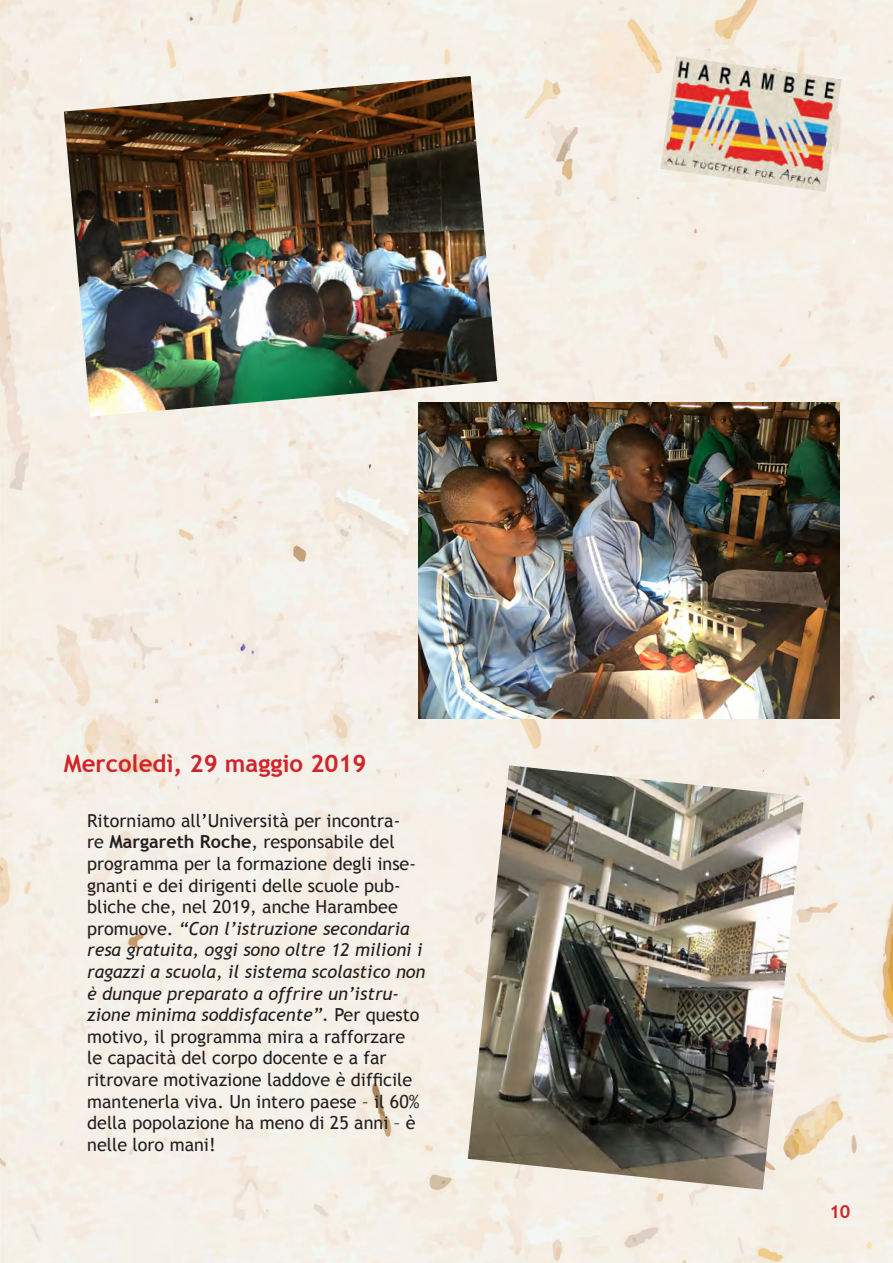
<style>
.page{position:relative;width:893px;height:1263px;background:#fff}
.page>*{position:absolute;margin:0;border:0;box-sizing:border-box;transform-origin:0 0}
.t1{font:700 24px "Trebuchet MS";color:#d1232a}
.t2{font:18px/21.6px "Trebuchet MS";color:#231f20}
.t3{font:700 18px "Trebuchet MS";color:#d1232a}
.s1{font-weight:700}
.s2{font-style:italic}
</style>
<div class="page">
<img style="left:0;top:0;width:893px;height:1263px">
<img style="left:660px;top:56px;width:182px;height:136px">
<img style="left:64px;top:76px;width:433px;height:341px">
<img style="left:419px;top:403px;width:421px;height:315px">
<img style="left:468px;top:765px;width:336px;height:425px">
<p class="t1" style="left:64px;top:748px;width:304px">Mercoledì, 29 maggio 2019</p>
<p class="t2" style="left:87px;top:810px;width:340px">Ritorniamo all’Università per incontra-<br>re <span class="s1">Margareth Roche</span>, responsabile del programma per la formazione degli inse&shy;gnanti e dei dirigenti delle scuole pub&shy;bliche che, nel 2019, anche Harambee promuove. <span class="s2">“Con l’istruzione secondaria resa gratuita, oggi sono oltre 12 milioni i ragazzi a scuola, il sistema scolastico non è dunque preparato a offrire un’istru&shy;zione minima soddisfacente”.</span> Per questo motivo, il programma mira a rafforzare<br>le capacità del corpo docente e a far ritrovare motivazione laddove è difficile mantenerla viva. Un intero paese – il 60% della popolazione ha meno di 25 anni – è nelle loro mani!</p>
<p class="t3" style="left:829px;top:1200px;width:23px">10</p>
</div>
